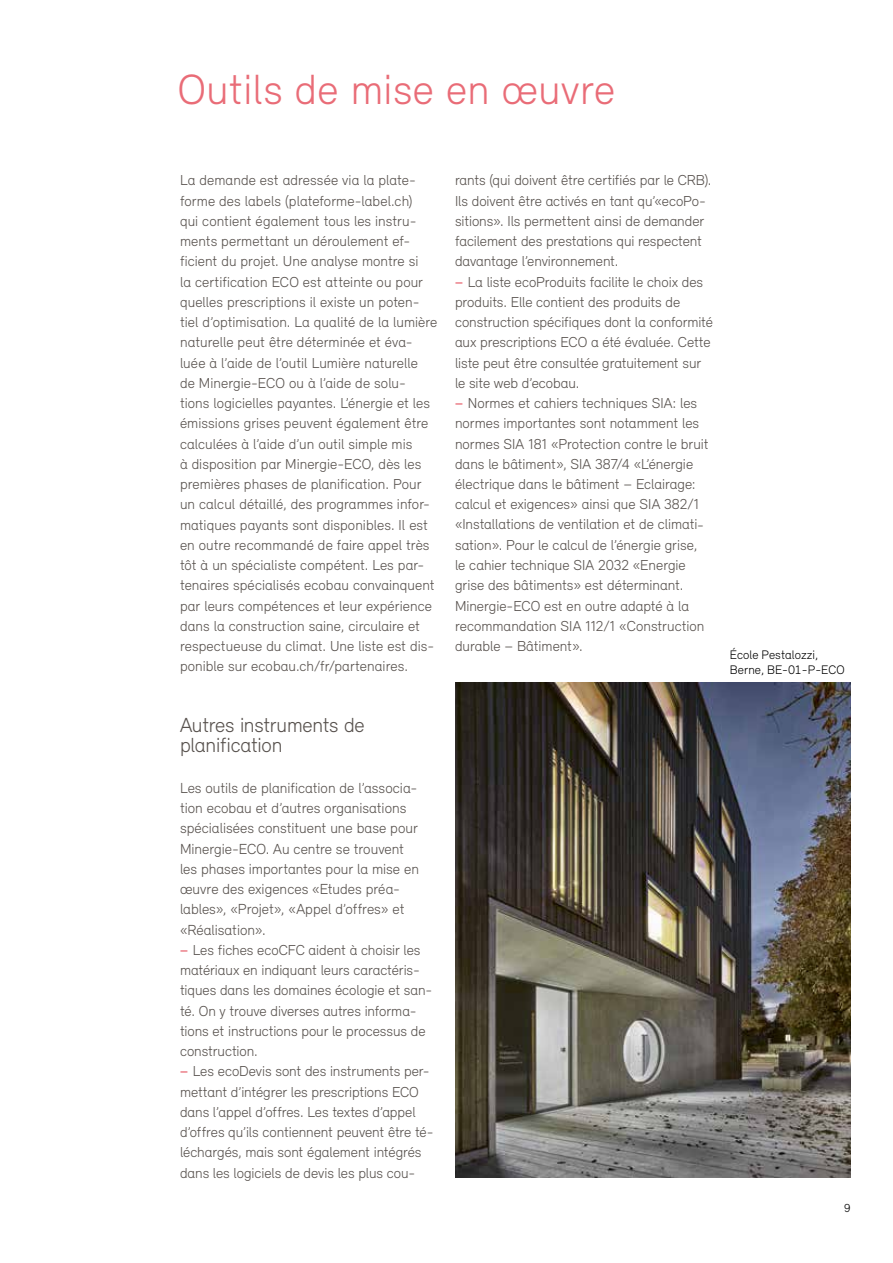
<style>
.page{position:relative;width:893px;height:1263px;background:#fff}
.page>*{position:absolute;margin:0;border:0;box-sizing:border-box;transform-origin:0 0}
.t1{font:300 43.5px "Relevant";letter-spacing:.01em;color:#e96c77}
.t2{font:300 21px/20.2px "Relevant";letter-spacing:-.015em;color:#57514d}
.t3{font:300 15px/20.2px "Relevant";color:#57514d}
.t4{font:300 14.85px/20.2px "Relevant";color:#57514d}
.t5{font:300 12.75px/15.3px "Relevant";letter-spacing:.005em;color:#000}
.t6{font:300 12px "Relevant";color:#000}
.s1{font-weight:500;color:#e96c77}
</style>
<div class="page">
<img style="left:455px;top:683px;width:395px;height:495px">
<h1 class="t1" style="left:178px;top:64px;width:439px">Outils de mise en œuvre</h1>
<p class="t4" style="left:180px;top:170px;width:259px">La demande est adressée via la plate&shy;forme des labels (plateforme-label.ch)<br>qui contient également tous les instru&shy;ments permettant un déroulement ef&shy;ficient du projet. Une analyse montre si<br>la certification ECO est atteinte ou pour quelles prescriptions il existe un poten&shy;tiel d’optimisation. La qualité de la lumière naturelle peut être déterminée et éva&shy;luée à l’aide de l’outil Lumière naturelle<br>de Minergie-ECO ou à l’aide de solu&shy;tions logicielles payantes. L’énergie et les émissions grises peuvent également être calculées à l’aide d’un outil simple mis<br>à disposition par Minergie-ECO, dès les premières phases de planification. Pour un calcul détaillé, des programmes infor&shy;matiques payants sont disponibles. Il est en outre recommandé de faire appel très tôt à un spécialiste compétent. Les par&shy;tenaires spécialisés ecobau convainquent par leurs compétences et leur expérience dans la construction saine, circulaire et respectueuse du climat. Une liste est dis&shy;ponible sur ecobau.ch/fr/partenaires.</p>
<h2 class="t2" style="left:180px;top:714px;width:186px">Autres instruments de planification</h2>
<p class="t3" style="left:180px;top:777px;width:240px">Les outils de planification de l’associa&shy;tion ecobau et d’autres organisations spécialisées constituent une base pour Minergie-ECO. Au centre se trouvent les phases importantes pour la mise en œuvre des exigences «Etudes préa&shy;lables», «Projet», «Appel d’offres» et «Réalisation».</p>
<p class="t4" style="left:180px;top:939px;width:255px"><span class="s1">−</span> Les fiches ecoCFC aident à choisir les matériaux en indiquant leurs caractéris&shy;tiques dans les domaines écologie et san&shy;té. On y trouve diverses autres informa&shy;tions et instructions pour le processus de construction.<br><span class="s1">−</span> Les ecoDevis sont des instruments per&shy;mettant d’intégrer les prescriptions ECO dans l’appel d’offres. Les textes d’appel d’offres qu’ils contiennent peuvent être té&shy;léchargés, mais sont également intégrés dans les logiciels de devis les plus cou-</p>
<p class="t4" style="left:455px;top:170px;width:259px">rants (qui doivent être certifiés par le CRB).<br>Ils doivent être activés en tant qu’«ecoPo&shy;sitions». Ils permettent ainsi de demander facilement des prestations qui respectent davantage l’environnement.<br><span class="s1">−</span> La liste ecoProduits facilite le choix des produits. Elle contient des produits de construction spécifiques dont la conformité aux prescriptions ECO a été évaluée. Cette liste peut être consultée gratuitement sur le site web d’ecobau.<br><span class="s1">−</span> Normes et cahiers techniques SIA: les normes importantes sont notamment les normes SIA 181 «Protection contre le bruit dans le bâtiment», SIA 387/4 «L’énergie électrique dans le bâtiment – Eclairage: calcul et exigences» ainsi que SIA 382/1 «Installations de ventilation et de climati&shy;sation». Pour le calcul de l’énergie grise,<br>le cahier technique SIA 2032 «Energie grise des bâtiments» est déterminant.<br>Minergie-ECO est en outre adapté à la recommandation SIA 112/1 «Construction durable – Bâtiment».</p>
<p class="t5" style="left:730px;top:647px;width:116px">École Pestalozzi,<br>Berne, BE-01-P-ECO</p>
<p class="t6" style="left:844px;top:1201px;width:8px">9</p>
</div>
